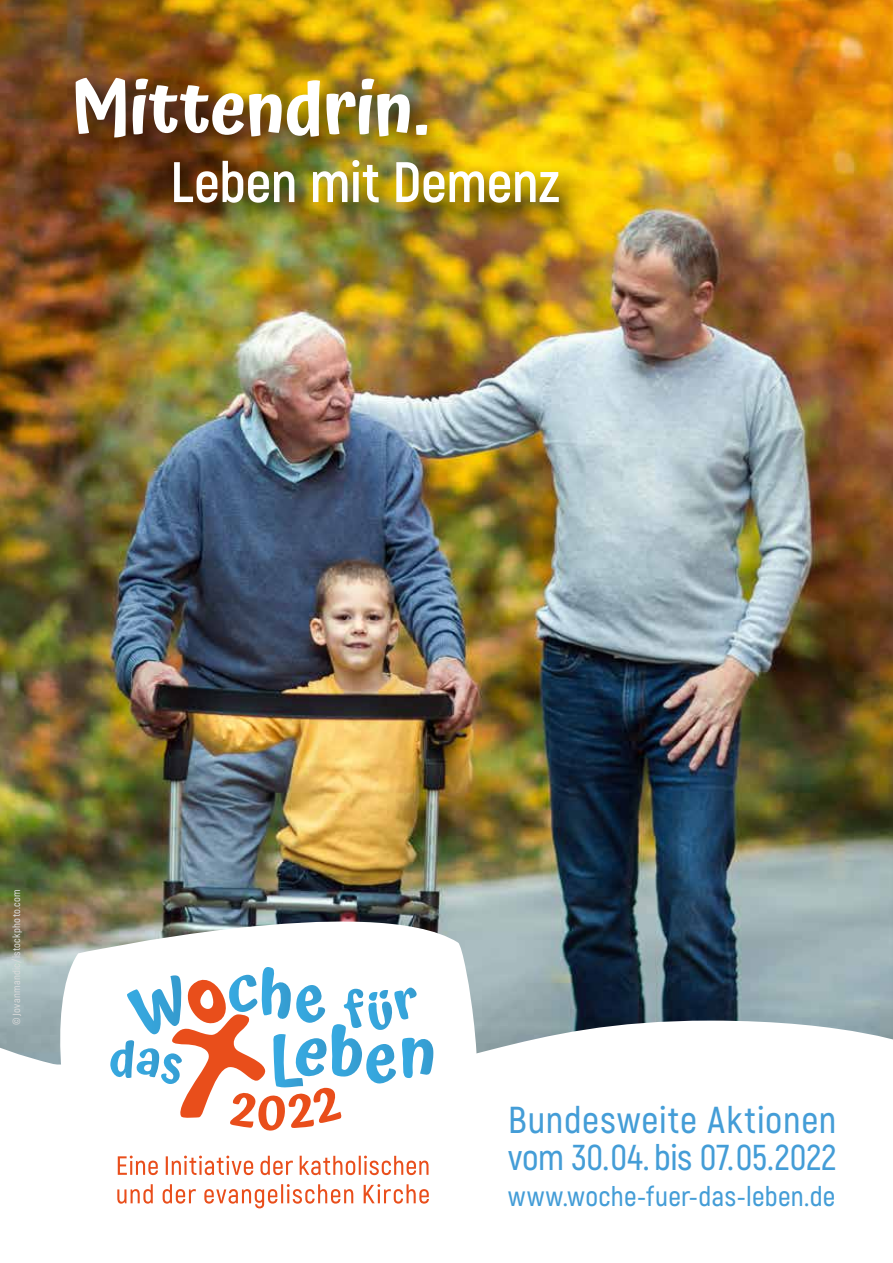
<style>
.page{position:relative;width:893px;height:1263px;background:#fff}
.page>*{position:absolute;margin:0;border:0;box-sizing:border-box;transform-origin:0 0}
.t1{font:600 73.35px "Atma";letter-spacing:-.01em;color:#fff}
.t2{font:700 57px "Akrobat";letter-spacing:-.01em;color:#fff}
.t3{font:600 37.5px "Akrobat";letter-spacing:.025em;color:#449dd7}
.t4{font:600 36px "Akrobat";letter-spacing:-.005em;color:#449dd7}
.t5{font:600 27.75px "Akrobat";letter-spacing:.01em;color:#449dd7}
.t6{font:600 10.5px "Akrobat";letter-spacing:.025em;color:#dadada}
</style>
<div class="page">
<img style="left:0;top:0;width:893px;height:1020px">
<svg style="left:0;top:1020px;width:893px;height:189px"></svg>
<img style="left:45px;top:888px;width:451px;height:315px">
<svg style="left:117px;top:1184px;width:312px;height:24px"></svg>
<svg style="left:118px;top:1155px;width:310px;height:20px"></svg>
<svg style="left:110px;top:967px;width:323px;height:163px"></svg>
<div style="left:68px;top:71px;width:519px;height:161px;background:#000;opacity:.75"></div>
<h1 class="t1" style="left:71px;top:56px;width:360px">Mittendrin.</h1>
<h2 class="t2" style="left:170px;top:147px;width:391px">Leben mit Demenz</h2>
<p class="t6" style="left:10px;top:1025px;width:138px;rotate:-90deg">© Jovanmandic/istockphoto.com</p>
<h3 class="t3" style="left:508px;top:1097px;width:330px">Bundesweite Aktionen</h3>
<h3 class="t4" style="left:508px;top:1136px;width:330px">vom 30.04. bis 07.05.2022</h3>
<h3 class="t5" style="left:508px;top:1179px;width:329px">www.woche-fuer-das-leben.de</h3>
</div>
